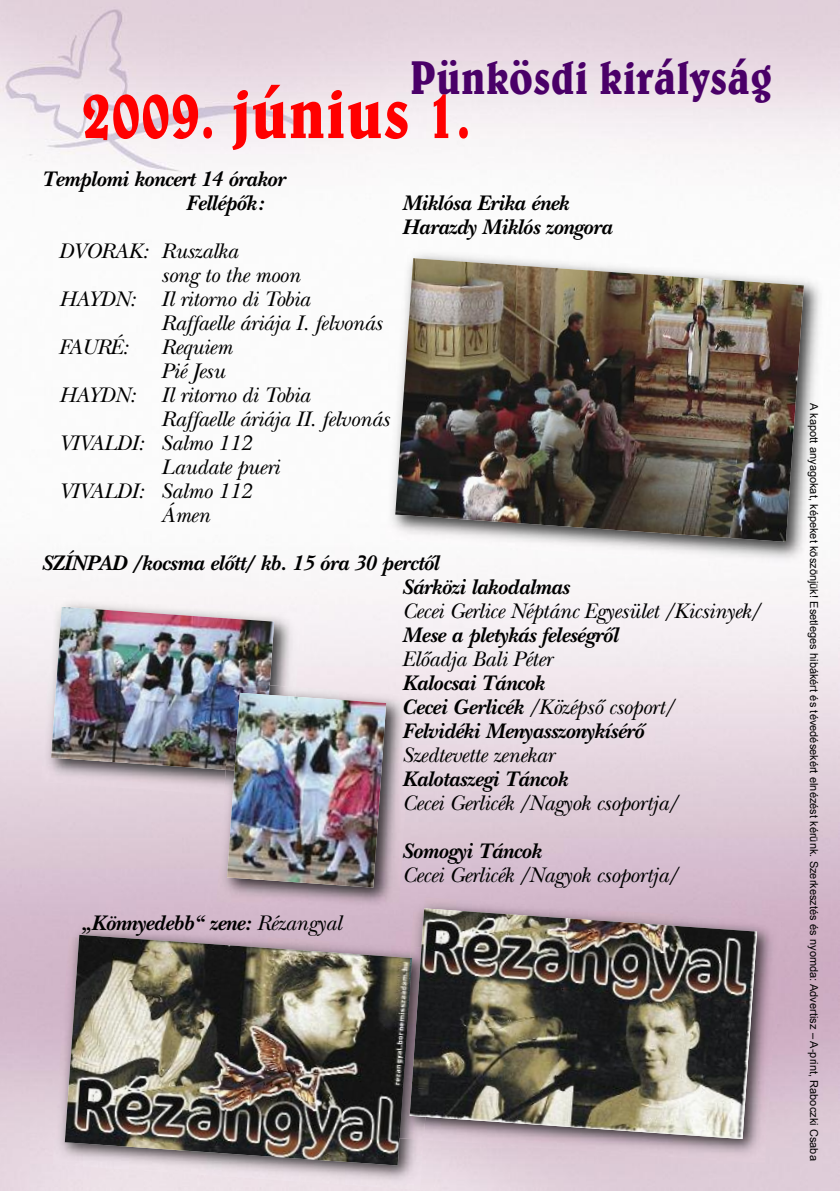
<style>
.page{position:relative;width:840px;height:1191px;background:#fff}
.page>*{position:absolute;margin:0;border:0;box-sizing:border-box;transform-origin:0 0}
.t1{font:72px "Belwe Con HU Condensed";color:#f00}
.t2{font:48px "Belwe Con HU Condensed";color:#4a0068}
.t3{font:22px "H Nebraska Italic A";letter-spacing:-.015em;color:#000}
.t4{font:22px/24px "H Nebraska Bold Italic A";letter-spacing:-.015em;color:#000}
.t5{font:11px "Arial";color:#000}
.s1{font-family:"H Nebraska Bold Italic A"}
.s2{font-family:"H Nebraska Italic A"}
</style>
<div class="page">
<img style="left:53px;top:923px;width:370px;height:267px">
<img style="left:65px;top:935px;width:347px;height:230px">
<img style="left:411px;top:896px;width:370px;height:267px">
<img style="left:399px;top:947px;width:38px;height:193px">
<img style="left:397px;top:958px;width:12px;height:180px">
<img style="left:409px;top:908px;width:347px;height:231px">
<img style="left:216px;top:687px;width:197px;height:228px">
<img style="left:51px;top:607px;width:335px;height:280px">
<img style="left:227px;top:693px;width:159px;height:194px">
<img style="left:385px;top:248px;width:445px;height:321px">
<img style="left:395px;top:258px;width:408px;height:284px">
<h2 class="t2" style="left:409px;top:62px;width:364px">Pünkösdi királyság</h2>
<h1 class="t1" style="left:81px;top:89px;width:391px">2009. június 1.</h1>
<p class="t4" style="left:186px;top:166px;width:101px;text-indent:-144px">Templomi koncert 14 órakor<br>Fellépôk:</p>
<p class="t4" style="left:402px;top:190px;width:211px">Miklósa Erika ének<br>Harazdy Miklós zongora</p>
<p class="t3" style="left:59px;top:238px;width:180px">DVORAK: Ruszalka</p>
<p class="t3" style="left:161px;top:262px;width:141px">song to the moon</p>
<p class="t3" style="left:59px;top:286px;width:252px">HAYDN: Il ritorno di Tobia</p>
<p class="t3" style="left:161px;top:310px;width:222px">Raffaelle áriája I. felvonás</p>
<p class="t3" style="left:59px;top:334px;width:71px">FAURÉ:</p>
<p class="t3" style="left:161px;top:334px;width:73px">Requiem</p>
<p class="t3" style="left:161px;top:358px;width:65px">Pié Jesu</p>
<p class="t3" style="left:59px;top:382px;width:252px">HAYDN: Il ritorno di Tobia</p>
<p class="t3" style="left:161px;top:406px;width:230px">Raffaelle áriája II. felvonás</p>
<p class="t3" style="left:59px;top:430px;width:194px">VIVALDI: Salmo 112</p>
<p class="t3" style="left:161px;top:454px;width:120px">Laudate pueri</p>
<p class="t3" style="left:59px;top:478px;width:194px">VIVALDI: Salmo 112</p>
<p class="t3" style="left:161px;top:502px;width:50px">Ámen</p>
<p class="t4" style="left:402px;top:550px;width:169px;text-indent:-360px">SZÍNPAD /kocsma elôtt/ kb. 15 óra 30 perctôl<br>Sárközi lakodalmas</p>
<p class="t3" style="left:402px;top:598px;width:359px">Cecei Gerlice Néptánc Egyesület /Kicsinyek/</p>
<p class="t4" style="left:402px;top:622px;width:217px">Mese a pletykás feleségrôl</p>
<p class="t3" style="left:402px;top:646px;width:151px">Elôadja Bali Péter</p>
<p class="t4" style="left:402px;top:670px;width:144px">Kalocsai Táncok</p>
<p class="t3" style="left:402px;top:694px;width:273px"><span class="s1">Cecei Gerlicék</span> /Középsô csoport/</p>
<p class="t4" style="left:402px;top:718px;width:243px">Felvidéki Menyasszonykísérô</p>
<p class="t3" style="left:402px;top:742px;width:153px">Szedtevette zenekar</p>
<p class="t4" style="left:402px;top:766px;width:167px">Kalotaszegi Táncok</p>
<p class="t3" style="left:402px;top:790px;width:277px">Cecei Gerlicék /Nagyok csoportja/</p>
<p class="t4" style="left:402px;top:838px;width:140px">Somogyi Táncok</p>
<p class="t3" style="left:402px;top:862px;width:277px">Cecei Gerlicék /Nagyok csoportja/</p>
<p class="t4" style="left:81px;top:910px;width:261px">„Könnyedebb“ zene: <span class="s2">Rézangyal</span></p>
<p class="t5" style="left:819px;top:403px;width:758px;rotate:90deg">A kapott anyagokat, képeket köszönjük! Esetleges hibákért és tévedésekért elnézést kérünk. Szerkesztés és nyomda: Advertisz – A-print, Raboczki Csaba</p>
</div>
